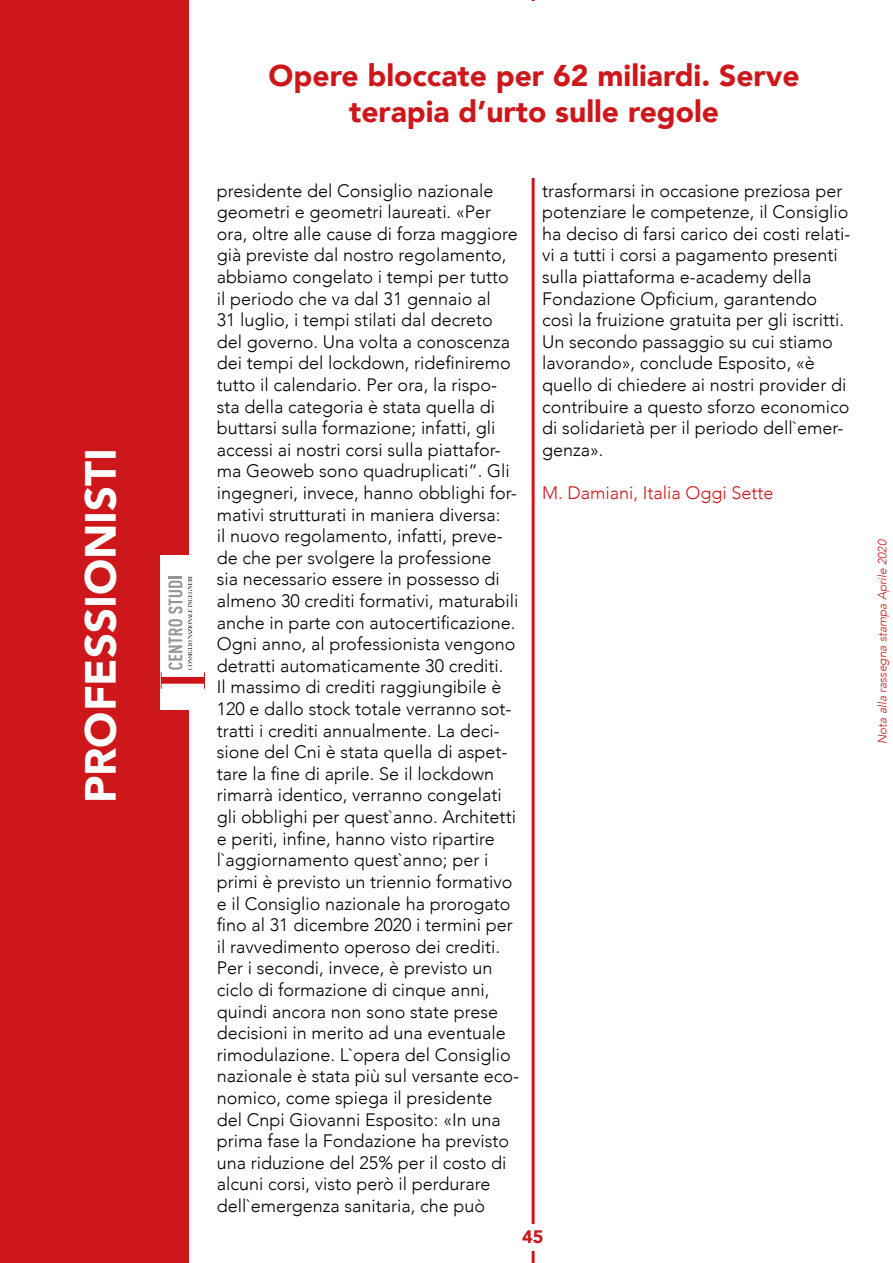
<style>
.page{position:relative;width:893px;height:1263px;background:#fff}
.page>*{position:absolute;margin:0;border:0;box-sizing:border-box;transform-origin:0 0}
.t1{font:900 43.5px "Avenir";color:#fff}
.t2{font:900 30px/36px "Avenir";color:#cd171a;text-align:center}
.t3{font:300 18px/21.6px "Avenir";color:#000}
.t4{font:300 18px "Avenir";color:#cd171a}
.t5{font:900 18px "Avenir";color:#cd171a}
.t6{font:italic 300 12px "Avenir";color:#cd171a}
</style>
<div class="page">
<hr style="left:532px;top:0;width:3px;height:1263px;background:#cd171a">
<div style="left:0;top:0;width:188px;height:1263px;background:#cd171a"></div>
<div style="left:516px;top:1225px;width:33px;height:25px;background:#fff"></div>
<div style="left:489px;top:1px;width:72px;height:12px;background:#fff"></div>
<div style="left:495px;top:166px;width:73px;height:12px;background:#fff"></div>
<div style="left:161px;top:555px;width:56px;height:155px;background:#fff"></div>
<svg style="left:161px;top:576px;width:44px;height:113px"></svg>
<div style="left:220px;top:13px;width:629px;height:153px;background:#fff"></div>
<h1 class="t1" style="left:63px;top:803px;width:357px;rotate:-90deg">PROFESSIONISTI</h1>
<h2 class="t2" style="left:269px;top:57px;width:533px">Opere bloccate per 62 miliardi. Serve terapia d’urto sulle regole</h2>
<p class="t3" style="left:217px;top:180px;width:304px">presidente del Consiglio nazionale geometri e geometri laureati. «Per ora, oltre alle cause di forza maggiore già previste dal nostro regolamento, abbiamo congelato i tempi per tutto il periodo che va dal 31 gennaio al<br>31 luglio, i tempi stilati dal decreto del governo. Una volta a conoscenza dei tempi del lockdown, ridefiniremo tutto il calendario. Per ora, la rispo&shy;sta della categoria è stata quella di buttarsi sulla formazione; infatti, gli accessi ai nostri corsi sulla piattafor&shy;ma Geoweb sono quadruplicati”. Gli ingegneri, invece, hanno obblighi for&shy;mativi strutturati in maniera diversa:<br>il nuovo regolamento, infatti, preve&shy;de che per svolgere la professione<br>sia necessario essere in possesso di almeno 30 crediti formativi, maturabili anche in parte con autocertificazione.<br>Ogni anno, al professionista vengono detratti automaticamente 30 crediti.<br>Il massimo di crediti raggiungibile è 120 e dallo stock totale verranno sot&shy;tratti i crediti annualmente. La deci&shy;sione del Cni è stata quella di aspet&shy;tare la fine di aprile. Se il lockdown rimarrà identico, verranno congelati gli obblighi per quest`anno. Architetti e periti, infine, hanno visto ripartire l`aggiornamento quest`anno; per i primi è previsto un triennio formativo e il Consiglio nazionale ha prorogato fino al 31 dicembre 2020 i termini per il ravvedimento operoso dei crediti.<br>Per i secondi, invece, è previsto un ciclo di formazione di cinque anni, quindi ancora non sono state prese decisioni in merito ad una eventuale rimodulazione. L`opera del Consiglio nazionale è stata più sul versante eco&shy;nomico, come spiega il presidente del Cnpi Giovanni Esposito: «In una prima fase la Fondazione ha previsto una riduzione del 25% per il costo di alcuni corsi, visto però il perdurare dell`emergenza sanitaria, che può</p>
<p class="t3" style="left:542px;top:180px;width:310px">trasformarsi in occasione preziosa per potenziare le competenze, il Consiglio ha deciso di farsi carico dei costi relati&shy;vi a tutti i corsi a pagamento presenti sulla piattaforma e-academy della Fondazione Opficium, garantendo così la fruizione gratuita per gli iscritti.<br>Un secondo passaggio su cui stiamo lavorando», conclude Esposito, «è quello di chiedere ai nostri provider di contribuire a questo sforzo economico di solidarietà per il periodo dell`emer&shy;genza».</p>
<p class="t4" style="left:542px;top:482px;width:233px">M. Damiani, Italia Oggi Sette</p>
<p class="t5" style="left:522px;top:1222px;width:23px">45</p>
<p class="t6" style="left:875px;top:744px;width:206px;rotate:-90deg">Nota alla rassegna stampa Aprile 2020</p>
</div>
